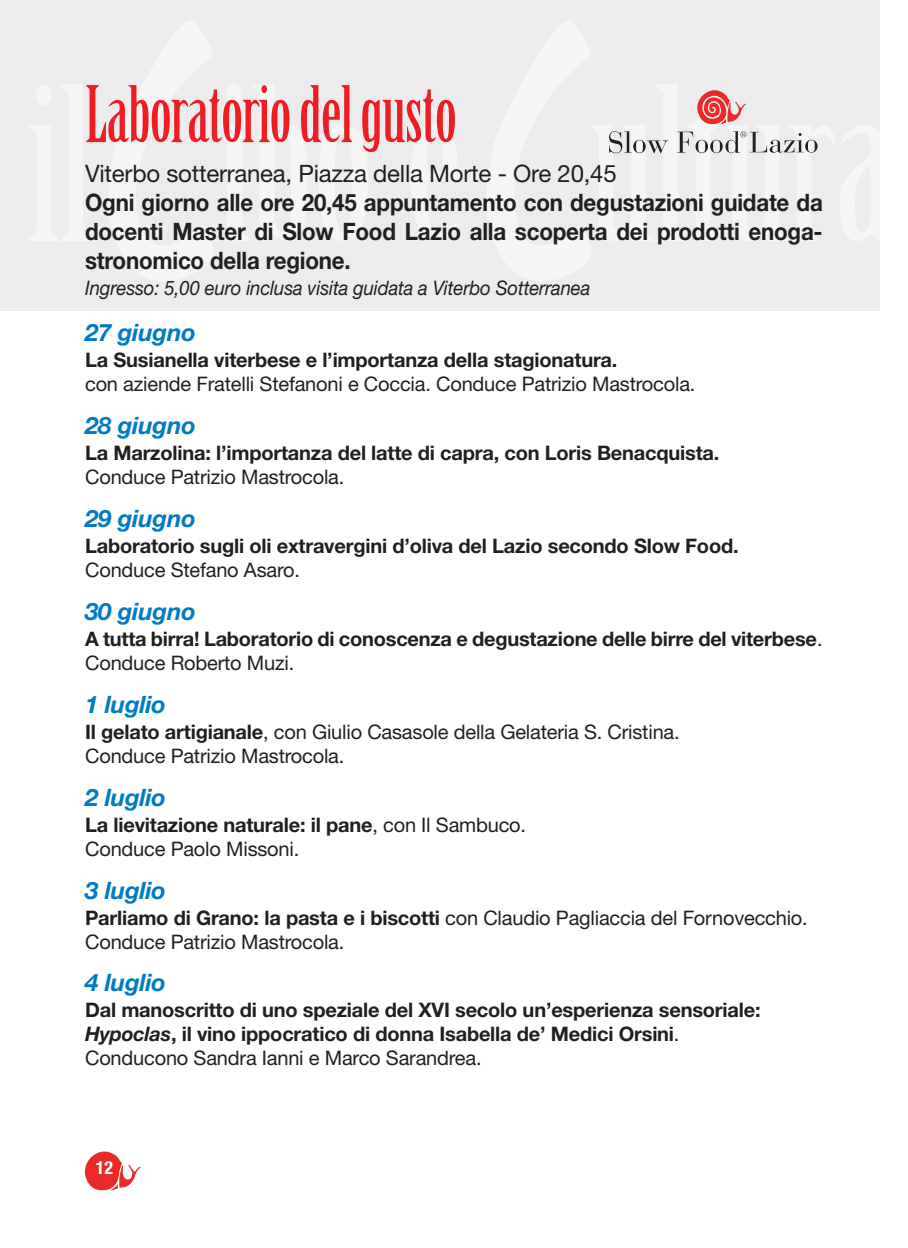
<style>
.page{position:relative;width:908px;height:1248px;background:#fff}
.page>*{position:absolute;margin:0;border:0;box-sizing:border-box;transform-origin:0 0}
.t1{font:76px "Birch Std";letter-spacing:-.01em;color:#ee1d23}
.t2{font:700 24px/28.8px "Helvetica Neue LT Std";letter-spacing:-.01em;color:#231f20;text-align:justify;scale:.93 1}
.t3{font:italic 700 24px "Helvetica Neue LT Std";letter-spacing:-.01em;color:#007bc3}
.t4{font:24px "Helvetica Neue LT Std";letter-spacing:-.01em;color:#231f20}
.t5{font:700 20px/24px "Helvetica Neue LT Std";letter-spacing:-.01em;color:#231f20}
.t6{font:20px/24px "Helvetica Neue LT Std";letter-spacing:-.01em;color:#231f20}
.t7{font:italic 20px "Helvetica Neue LT Std";letter-spacing:-.01em;color:#231f20;scale:.93 1}
.t8{font:700 condensed 18px "Helvetica Neue";color:#fff}
.s1{font-weight:400}
.s2{font-weight:700}
.s3{font-style:italic}
</style>
<div class="page">
<svg style="left:85px;top:1151px;width:55px;height:39px"></svg>
<div style="left:0;top:0;width:879px;height:310px;background:#ececee"></div>
<svg style="left:609px;top:90px;width:209px;height:64px"></svg>
<h1 class="t1" style="left:85px;top:85px;width:373px">Laboratorio del gusto</h1>
<p class="t4" style="left:85px;top:165px;width:533px">Viterbo sotterranea, Piazza della Morte - Ore 20,45</p>
<p class="t2" style="left:85px;top:190px;width:794px">Ogni giorno alle ore 20,45 appuntamento con degustazioni guidate da docenti Master di Slow Food Lazio alla scoperta dei prodotti enoga&shy;stronomico della regione.</p>
<p class="t7" style="left:85px;top:280px;width:544px">Ingresso: 5,00 euro inclusa visita guidata a Viterbo Sotterranea</p>
<p class="t3" style="left:85px;top:324px;width:112px">27 giugno</p>
<p class="t5" style="left:85px;top:350px;width:533px">La Susianella viterbese e l’importanza della stagionatura.</p>
<p class="t6" style="left:85px;top:374px;width:611px">con aziende Fratelli Stefanoni e Coccia. Conduce Patrizio Mastrocola.</p>
<p class="t3" style="left:85px;top:417px;width:112px">28 giugno</p>
<p class="t5" style="left:85px;top:443px;width:635px">La Marzolina: l’importanza del latte di capra, con Loris Benacquista.</p>
<p class="t6" style="left:85px;top:467px;width:261px">Conduce Patrizio Mastrocola.</p>
<p class="t3" style="left:85px;top:510px;width:112px">29 giugno</p>
<p class="t5" style="left:85px;top:535px;width:654px">Laboratorio sugli oli extravergini d’oliva del Lazio secondo Slow Food.</p>
<p class="t6" style="left:85px;top:560px;width:216px">Conduce Stefano Asaro.</p>
<p class="t3" style="left:85px;top:603px;width:112px">30 giugno</p>
<p class="t5" style="left:85px;top:628px;width:738px">A tutta birra! Laboratorio di conoscenza e degustazione delle birre del viterbese<span class="s1">.<br>Conduce Roberto Muzi.</span></p>
<p class="t3" style="left:85px;top:695px;width:82px">1 luglio</p>
<p class="t6" style="left:85px;top:721px;width:595px"><span class="s2">Il gelato artigianale</span>, con Giulio Casasole della Gelateria S. Cristina.<br>Conduce Patrizio Mastrocola.</p>
<p class="t3" style="left:85px;top:788px;width:82px">2 luglio</p>
<p class="t6" style="left:85px;top:814px;width:442px"><span class="s2">La lievitazione naturale: il pane</span>, con Il Sambuco.<br>Conduce Paolo Missoni.</p>
<p class="t3" style="left:85px;top:881px;width:82px">3 luglio</p>
<p class="t6" style="left:85px;top:907px;width:723px"><span class="s2">Parliamo di Grano: la pasta e i biscotti</span> con Claudio Pagliaccia del Fornovecchio.<br>Conduce Patrizio Mastrocola.</p>
<p class="t3" style="left:85px;top:974px;width:82px">4 luglio</p>
<p class="t5" style="left:85px;top:999px;width:676px">Dal manoscritto di uno speziale del XVI secolo un’esperienza sensoriale:<br><span class="s3">Hypoclas</span>, il vino ippocratico di donna Isabella de’ Medici Orsini<span class="s1">.<br>Conducono Sandra Ianni e Marco Sarandrea.</span></p>
<p class="t8" style="left:96px;top:1161px;width:19px">12</p>
</div>
